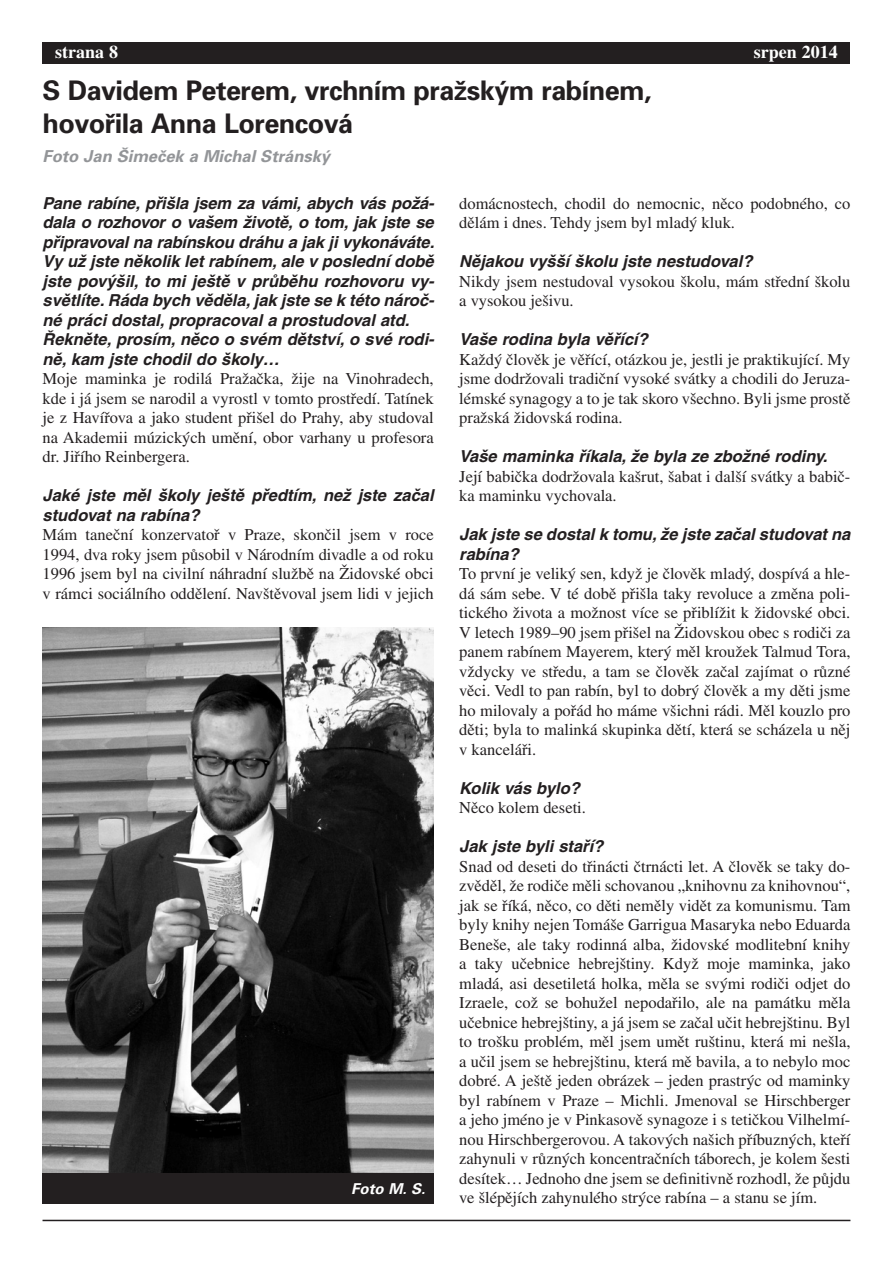
<style>
.page{position:relative;width:893px;height:1263px;background:#fff}
.page>*{position:absolute;margin:0;border:0;box-sizing:border-box;transform-origin:0 0}
.Titul_malů{font:700 27px "Univers CE";letter-spacing:-.02em;color:#231f20}
.norm_ln{font:700 18px "Times LT Std";color:#fff}
.Normální__web{font:16.5px/19.5px "Times LT Std";color:#231f20;text-align:justify}
.Titul_malů-2{font:italic 700 16.5px/19.5px "Helvetica CE";color:#231f20}
.autor_univ_bold_it{font:italic 700 16.5px "Univers CE";color:#939598}
.popisek_neg{font:italic 700 15px "Univers CE";color:#fff}
</style>
<div class="page">
<hr style="left:43px;top:1220px;width:807px;height:1px;background:#231f20">
<div style="left:43px;top:43px;width:807px;height:21px;background:#231f20"></div>
<img style="left:43px;top:627px;width:391px;height:546px">
<div style="left:43px;top:1173px;width:391px;height:30px;background:#231f20"></div>
<p class="norm_ln" style="left:55px;top:41px;width:64px">strana 8</p>
<p class="norm_ln" style="left:754px;top:41px;width:85px">srpen 2014</p>
<p class="Titul_malů" style="left:43px;top:76px;width:611px">S Davidem Peterem, vrchním pražským rabínem,</p>
<p class="Titul_malů" style="left:43px;top:108px;width:312px">hovořila Anna Lorencová</p>
<p class="autor_univ_bold_it" style="left:43px;top:147px;width:289px">Foto Jan Šimeček a Michal Stránský</p>
<p class="Titul_malů-2" style="left:43px;top:193px;width:393px;text-align:justify">Pane rabíne, přišla jsem za vámi, abych vás požá&shy;dala o rozhovor o vašem životě, o tom, jak jste se připravoval na rabínskou dráhu a jak ji vykonáváte.</p>
<p class="Titul_malů-2" style="left:43px;top:252px;width:393px;text-align:justify">Vy už jste několik let rabínem, ale v poslední době jste povýšil, to mi ještě v průběhu rozhovoru vy&shy;světlíte. Ráda bych věděla, jak jste se k této nároč&shy;né práci dostal, propracoval a prostudoval atd.</p>
<p class="Titul_malů-2" style="left:43px;top:330px;width:393px">Řekněte, prosím, něco o svém dětství, o své rodi&shy;ně, kam jste chodil do školy…</p>
<p class="Normální__web" style="left:43px;top:369px;width:393px">Moje maminka je rodilá Pražačka, žije na Vinohradech, kde i já jsem se narodil a vyrostl v tomto prostředí. Tatínek je z Havířova a jako student přišel do Prahy, aby studoval na Akademii múzických umění, obor varhany u profesora dr. Jiřího Reinbergera.</p>
<p class="Titul_malů-2" style="left:43px;top:486px;width:393px">Jaké jste měl školy ještě předtím, než jste začal studovat na rabína?</p>
<p class="Normální__web" style="left:43px;top:525px;width:393px">Mám taneční konzervatoř v Praze, skončil jsem v roce 1994, dva roky jsem působil v Národním divadle a od roku 1996 jsem byl na civilní náhradní službě na Židovské obci v rámci sociálního oddělení. Navštěvoval jsem lidi v jejich</p>
<p class="Normální__web" style="left:459px;top:193px;width:393px">domácnostech, chodil do nemocnic, něco podobného, co dělám i dnes. Tehdy jsem byl mladý kluk.</p>
<p class="Titul_malů-2" style="left:459px;top:252px;width:295px">Nějakou vyšší školu jste nestudoval?</p>
<p class="Normální__web" style="left:459px;top:271px;width:393px">Nikdy jsem nestudoval vysokou školu, mám střední školu a vysokou ješivu.</p>
<p class="Titul_malů-2" style="left:459px;top:330px;width:190px">Vaše rodina byla věřící?</p>
<p class="Normální__web" style="left:459px;top:349px;width:393px">Každý člověk je věřící, otázkou je, jestli je praktikující. My jsme dodržovali tradiční vysoké svátky a chodili do Jeruza&shy;lémské synagogy a to je tak skoro všechno. Byli jsme prostě pražská židovská rodina.</p>
<p class="Titul_malů-2" style="left:459px;top:447px;width:370px">Vaše maminka říkala, že byla ze zbožné rodiny.</p>
<p class="Normální__web" style="left:459px;top:466px;width:393px">Její babička dodržovala kašrut, šabat i další svátky a babič&shy;ka maminku vychovala.</p>
<p class="Titul_malů-2" style="left:459px;top:525px;width:393px">Jak jste se dostal k tomu, že jste začal studovat na rabína?</p>
<p class="Normální__web" style="left:459px;top:564px;width:393px">To první je veliký sen, když je člověk mladý, dospívá a hle&shy;dá sám sebe. V té době přišla taky revoluce a změna poli&shy;tického života a možnost více se přiblížit k židovské obci.<br>V letech 1989–90 jsem přišel na Židovskou obec s rodiči za panem rabínem Mayerem, který měl kroužek Talmud Tora, vždycky ve středu, a tam se člověk začal zajímat o různé věci. Vedl to pan rabín, byl to dobrý člověk a my děti jsme ho milovaly a pořád ho máme všichni rádi. Měl kouzlo pro děti; byla to malinká skupinka dětí, která se scházela u něj v kanceláři.</p>
<p class="Titul_malů-2" style="left:459px;top:778px;width:122px">Kolik vás bylo?</p>
<p class="Normální__web" style="left:459px;top:798px;width:128px">Něco kolem deseti.</p>
<p class="Titul_malů-2" style="left:459px;top:837px;width:146px">Jak jste byli staří?</p>
<p class="Normální__web" style="left:459px;top:856px;width:393px">Snad od deseti do třinácti čtrnácti let. A člověk se taky do&shy;zvěděl, že rodiče měli schovanou „knihovnu za knihovnou“, jak se říká, něco, co děti neměly vidět za komunismu. Tam byly knihy nejen Tomáše Garrigua Masaryka nebo Eduarda Beneše, ale taky rodinná alba, židovské modlitební knihy a taky učebnice hebrejštiny. Když moje maminka, jako mladá, asi desetiletá holka, měla se svými rodiči odjet do Izraele, což se bohužel nepodařilo, ale na památku měla učebnice hebrejštiny, a já jsem se začal učit hebrejštinu. Byl to trošku problém, měl jsem umět ruštinu, která mi nešla, a učil jsem se hebrejštinu, která mě bavila, a to nebylo moc dobré. A ještě jeden obrázek – jeden prastrýc od maminky byl rabínem v Praze – Michli. Jmenoval se Hirschberger a jeho jméno je v Pinkasově synagoze i s tetičkou Vilhelmí&shy;nou Hirschbergerovou. A takových našich příbuzných, kteří zahynuli v různých koncentračních táborech, je kolem šesti desítek… Jednoho dne jsem se definitivně rozhodl, že půjdu ve šlépějích zahynulého strýce rabína – a stanu se jím.</p>
<p class="popisek_neg" style="left:351px;top:1180px;width:76px">Foto M. S.</p>
</div>
